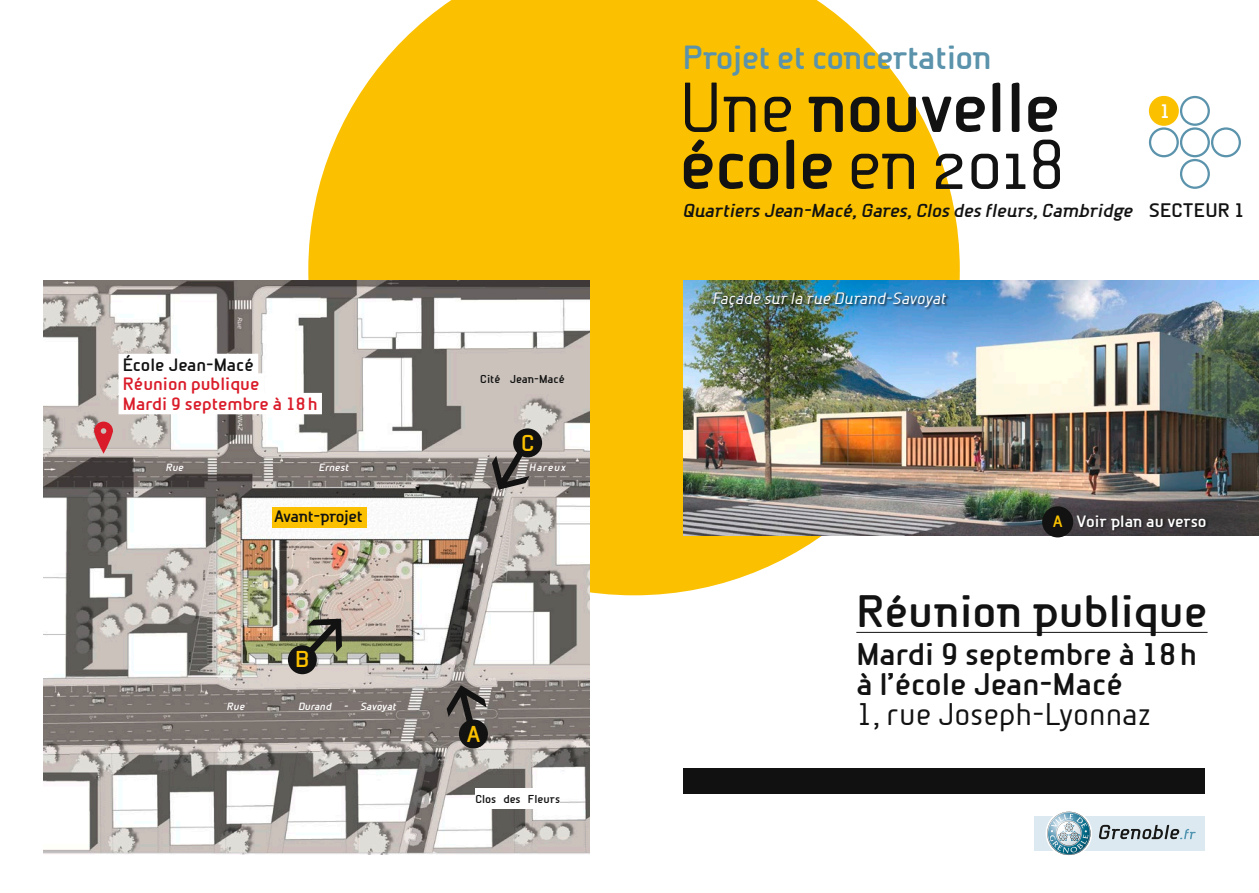
<style>
.page{position:relative;width:1259px;height:893px;background:#fff}
.page>*{position:absolute;margin:0;border:0;box-sizing:border-box;transform-origin:0 0}
.t1{font:700 67.5px "Beta Semi";letter-spacing:-.02em;color:#111211}
.t2{font:67.5px "Beta Semi Norm";letter-spacing:-.02em;color:#111211}
.t3{font:700 43.5px "Beta Semi";color:#111211}
.t4{font:700 32.1px "Beta Semi";letter-spacing:-.025em;color:#5a93ab}
.t5{font:700 30px/30px "Beta Sans";color:#111211}
.t6{font:30px "Beta Sans Norm";color:#111211}
.t7{font:700 22.05px "Beta Sans";color:#fbc100}
.t8{font:700 18.75px "Beta Semi";color:#111211}
.t9{font:700 18.75px "Beta Sans";color:#fff}
.t10{font:italic 700 18px "Beta Semi";letter-spacing:-.01em;color:#111211}
.t11{font:700 17.1px/19.5px "Beta Sans";color:#da1c2a}
.t12{font:700 17.1px "Beta Sans";color:#111211}
.t13{font:700 15.9px "Beta Semi";letter-spacing:-.035em;color:#111211}
.t14{font:italic 15.75px "Beta Semi Norm";color:#fff}
.t15{font:700 15.75px "Beta Semi";letter-spacing:-.01em;color:#fff}
.t16{font:700 10.95px "Beta Semi";color:#111211}
.t17{font:italic 700 10.05px "Beta Sans";color:#fff}
.s1{font-family:"Beta Semi Norm";font-weight:400}
.s2{font-family:"Beta Semi";font-weight:700}
.s3{font-family:"Beta Sans"}
.s4{color:#fbc100}
</style>
<div class="page">
<div style="left:1035px;top:816px;width:170px;height:34px;background:#dce9f0"></div>
<svg style="left:1045px;top:810px;width:47px;height:47px"></svg>
<svg style="left:1047px;top:812px;width:43px;height:43px"></svg>
<svg style="left:1098px;top:825px;width:97px;height:14px"></svg>
<svg style="left:308px;top:0;width:651px;height:595px;background:#fbca27"></svg>
<div style="left:683px;top:769px;width:522px;height:25px;background:#111"></div>
<hr style="left:856px;top:632px;width:351px;height:1px;background:#111211">
<div style="left:1149px;top:96px;width:29px;height:30px;background:#fbc100;border-radius:50%"></div>
<div style="left:1180px;top:96px;width:30px;height:30px;border:2px solid #5a93ab;border-radius:50%"></div>
<div style="left:1149px;top:127px;width:29px;height:30px;border:2px solid #5a93ab;border-radius:50%"></div>
<div style="left:1180px;top:127px;width:30px;height:30px;border:2px solid #5a93ab;border-radius:50%"></div>
<div style="left:1211px;top:127px;width:30px;height:30px;border:2px solid #5a93ab;border-radius:50%"></div>
<div style="left:1180px;top:159px;width:30px;height:30px;border:2px solid #5a93ab;border-radius:50%"></div>
<img style="left:683px;top:281px;width:576px;height:255px">
<div style="left:1042px;top:506px;width:31px;height:31px;background:#111211;border-radius:50%"></div>
<div style="left:713px;top:292px;width:237px;height:19px;background:#111211;opacity:.75"></div>
<div style="left:1052px;top:515px;width:157px;height:19px;background:#111211;opacity:.75"></div>
<img style="left:44px;top:281px;width:545px;height:573px">
<div style="left:166px;top:464px;width:18px;height:7px;background:#7c726f"></div>
<div style="left:227px;top:702px;width:18px;height:8px;background:#7c726f"></div>
<div style="left:299px;top:702px;width:98px;height:8px;background:#7c726f"></div>
<div style="left:319px;top:464px;width:30px;height:7px;background:#7c726f"></div>
<div style="left:529px;top:464px;width:37px;height:7px;background:#7c726f"></div>
<div style="left:459px;top:719px;width:29px;height:29px;background:#111211;border-radius:50%"></div>
<div style="left:475px;top:788px;width:85px;height:21px;background:#fff"></div>
<div style="left:288px;top:645px;width:29px;height:29px;background:#111211;border-radius:50%"></div>
<div style="left:513px;top:428px;width:29px;height:29px;background:#111211;border-radius:50%"></div>
<div style="left:160px;top:645px;width:22px;height:16px;background:#fff"></div>
<div style="left:118px;top:354px;width:140px;height:21px;background:#fff"></div>
<div style="left:118px;top:373px;width:146px;height:22px;background:#fff"></div>
<div style="left:118px;top:393px;width:204px;height:21px;background:#fff"></div>
<svg style="left:94px;top:422px;width:19px;height:32px"></svg>
<div style="left:272px;top:508px;width:95px;height:20px;background:#fbc100"></div>
<svg style="left:442px;top:680px;width:49px;height:55px;background:#7d7673"></svg>
<svg style="left:295px;top:605px;width:60px;height:61px;background:#9a9783"></svg>
<svg style="left:482px;top:439px;width:57px;height:61px;background:#938d89"></svg>
<p class="t12" style="left:123px;top:354px;width:132px">École Jean-Macé</p>
<p class="t11" style="left:123px;top:374px;width:196px">Réunion publique<br>Mardi 9 septembre à 18h</p>
<p class="t16" style="left:480px;top:373px;width:86px">Cité Jean-Macé</p>
<p class="t7" style="left:521px;top:429px;width:15px">C</p>
<p class="t17" style="left:166px;top:462px;width:19px">Rue</p>
<p class="t17" style="left:319px;top:462px;width:32px">Ernest</p>
<p class="t17" style="left:529px;top:462px;width:38px">Hareux</p>
<p class="t13" style="left:274px;top:507px;width:91px">Avant-projet</p>
<p class="t7" style="left:295px;top:646px;width:16px">B</p>
<p class="t17" style="left:227px;top:700px;width:20px">Rue</p>
<p class="t17" style="left:299px;top:700px;width:99px">Durand - Savoyat</p>
<p class="t7" style="left:466px;top:720px;width:16px">A</p>
<p class="t16" style="left:475px;top:792px;width:86px">Clos des Fleurs</p>
<h3 class="t4" style="left:683px;top:38px;width:310px">Projet et concertation</h3>
<h1 class="t1" style="left:679px;top:67px;width:383px"><span class="s1">Une</span> nouvelle</h1>
<h1 class="t2" style="left:679px;top:125px;width:388px"><span class="s2">école</span> en 2018</h1>
<p class="t10" style="left:683px;top:200px;width:452px">Quartiers Jean-Macé, Gares, Clos des fleurs, Cambridge</p>
<p class="t9" style="left:1160px;top:100px;width:12px">1</p>
<p class="t8" style="left:1149px;top:199px;width:98px">SECTEUR <span class="s3">1</span></p>
<p class="t14" style="left:713px;top:289px;width:235px">Façade sur la rue Durand-Savoyat</p>
<p class="t15" style="left:1052px;top:511px;width:156px"><span class="s4">A</span> Voir plan au verso</p>
<h2 class="t3" style="left:856px;top:585px;width:353px">Réunion publique</h2>
<h3 class="t5" style="left:856px;top:639px;width:342px">Mardi 9 septembre à 18h à l’école Jean-Macé</h3>
<h3 class="t6" style="left:856px;top:697px;width:296px">1, rue Joseph-Lyonnaz</h3>
</div>
